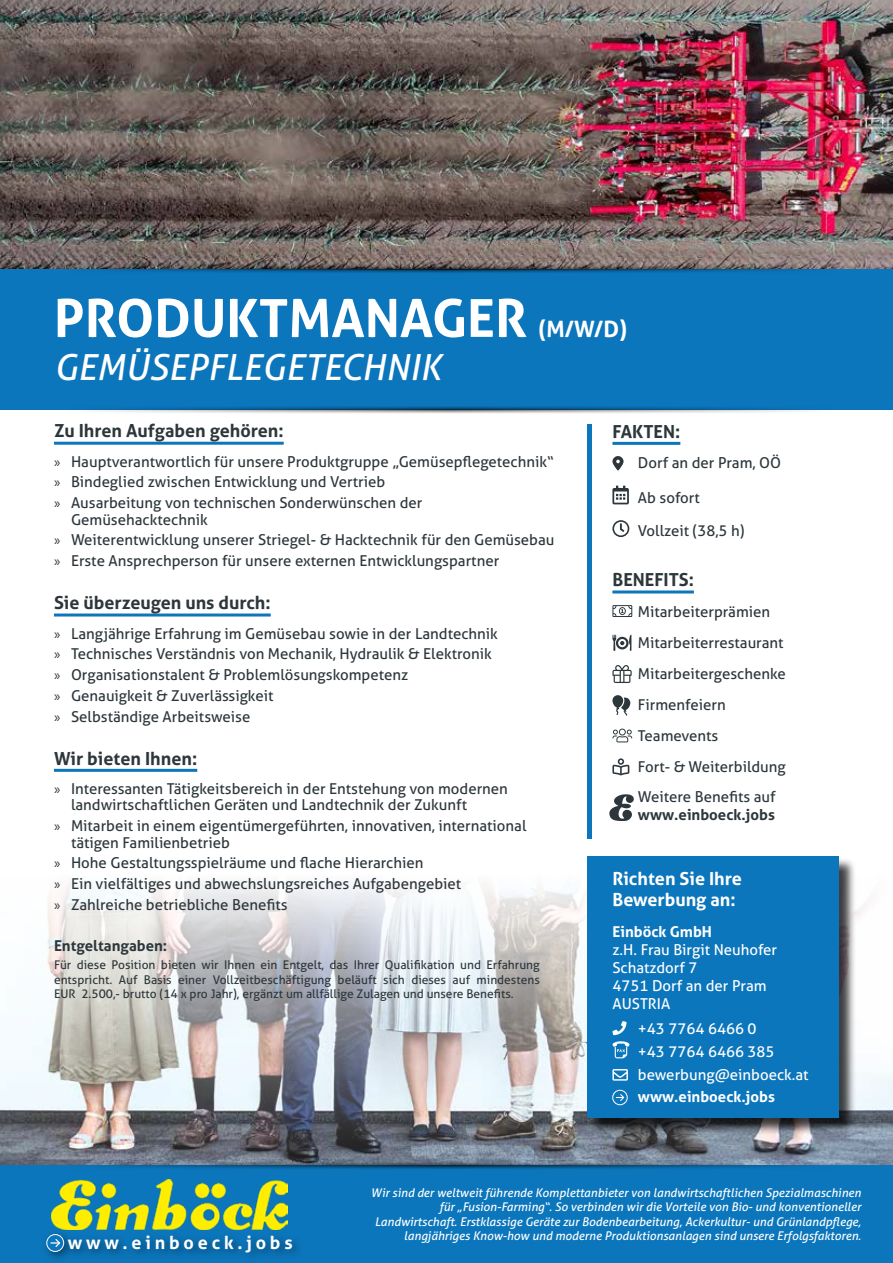
<style>
.page{position:relative;width:893px;height:1263px;background:#fff}
.page>*{position:absolute;margin:0;border:0;box-sizing:border-box;transform-origin:0 0}
.t1{font:700 52.5px "Aller";color:#fff}
.t2{font:italic 36px "Aller";color:#fff}
.t3{font:700 22.5px "Aller";color:#fff}
.t4{font:700 18px "Aller";color:#2d373b}
.t5{font:700 18px/21.6px "Aller";color:#fff}
.t6{font:700 18px "Aller";letter-spacing:.21em;color:#fff}
.t7{font:15px/20.7px "Aller";color:#2d373b}
.t8{font:15px/18px "Aller";color:#fff}
.t9{font:700 15px "Aller";color:#2d373b}
.t10{font:700 15px "Aller";color:#fff}
.t11{font:italic 12px/14.4px "Aller";color:#fff;text-align:right}
.t12{font:12px/14.4px "Aller";color:#2d373b;text-align:justify}
.s1{font-family:"Myriad Pro"}
</style>
<div class="page">
<img style="left:0;top:875px;width:893px;height:290px">
<div style="left:0;top:1165px;width:893px;height:98px;background:#0c76bc"></div>
<hr style="left:588px;top:424px;width:4px;height:415px;background:#0c76bc">
<div style="left:589px;top:857px;width:267px;height:278px;background:#000;opacity:.75"></div>
<div style="left:588px;top:856px;width:251px;height:262px;background:#0c76bc"></div>
<svg style="left:612px;top:1021px;width:14px;height:14px"></svg>
<svg style="left:612px;top:1041px;width:17px;height:17px"></svg>
<svg style="left:612px;top:1069px;width:16px;height:12px"></svg>
<div style="left:612px;top:1090px;width:15px;height:15px;border:1px solid #fff;border-radius:50%"></div>
<svg style="left:616px;top:1093px;width:9px;height:9px"></svg>
<hr style="left:54px;top:613px;width:217px;height:3px;background:#0c76bc">
<hr style="left:54px;top:442px;width:230px;height:3px;background:#0c76bc">
<hr style="left:54px;top:769px;width:143px;height:3px;background:#0c76bc">
<img style="left:0;top:0;width:893px;height:269px">
<img style="left:51px;top:1179px;width:237px;height:50px">
<div style="left:41px;top:1229px;width:262px;height:34px;background:#000;opacity:.5"></div>
<svg style="left:47px;top:1234px;width:17px;height:17px"></svg>
<div style="left:46px;top:1234px;width:18px;height:18px;border:1px solid #fff;border-radius:50%"></div>
<svg style="left:51px;top:1238px;width:10px;height:10px"></svg>
<div style="left:0;top:269px;width:893px;height:140px;background:#0c76bc"></div>
<svg style="left:21px;top:265px;width:851px;height:8px"></svg>
<svg style="left:21px;top:406px;width:851px;height:8px"></svg>
<svg style="left:21px;top:1161px;width:851px;height:8px"></svg>
<hr style="left:612px;top:442px;width:68px;height:3px;background:#0c76bc">
<svg style="left:612px;top:456px;width:12px;height:15px"></svg>
<svg style="left:612px;top:486px;width:17px;height:18px"></svg>
<svg style="left:612px;top:520px;width:17px;height:17px"></svg>
<hr style="left:612px;top:590px;width:82px;height:3px;background:#0c76bc">
<svg style="left:612px;top:605px;width:20px;height:12px"></svg>
<svg style="left:612px;top:635px;width:19px;height:16px"></svg>
<svg style="left:612px;top:665px;width:20px;height:18px"></svg>
<svg style="left:612px;top:695px;width:18px;height:20px"></svg>
<svg style="left:612px;top:729px;width:20px;height:13px"></svg>
<svg style="left:612px;top:758px;width:17px;height:17px"></svg>
<svg style="left:609px;top:794px;width:25px;height:27px"></svg>
<h1 class="t1" style="left:54px;top:286px;width:474px">PRODUKTMANAGER</h1>
<h2 class="t2" style="left:54px;top:345px;width:388px">GEMÜSEPFLEGETECHNIK</h2>
<h3 class="t3" style="left:539px;top:315px;width:90px">(M/W/D)</h3>
<p class="t4" style="left:54px;top:420px;width:231px">Zu Ihren Aufgaben gehören:</p>
<p class="t7" style="left:54px;top:451px;width:501px"><span class="s1">»</span> Hauptverantwortlich für unsere Produktgruppe „Gemüsepflegetechnik“ <span class="s1">»</span> Bindeglied zwischen Entwicklung und Vertrieb<br><span class="s1">»</span> Ausarbeitung von technischen Sonderwünschen der</p>
<p class="t7" style="left:54px;top:509px;width:502px;text-indent:17px">Gemüsehacktechnik<br><span class="s1">»</span> Weiterentwicklung unserer Striegel- &amp; Hacktechnik für den Gemüsebau <span class="s1">»</span> Erste Ansprechperson für unsere externen Entwicklungspartner</p>
<p class="t4" style="left:54px;top:592px;width:218px">Sie überzeugen uns durch:</p>
<p class="t7" style="left:54px;top:623px;width:445px"><span class="s1">»</span> Langjährige Erfahrung im Gemüsebau sowie in der Landtechnik <span class="s1">»</span> Technisches Verständnis von Mechanik, Hydraulik &amp; Elektronik <span class="s1">»</span> Organisationstalent &amp; Problemlösungskompetenz<br><span class="s1">»</span> Genauigkeit &amp; Zuverlässigkeit<br><span class="s1">»</span> Selbständige Arbeitsweise</p>
<p class="t4" style="left:54px;top:747px;width:145px">Wir bieten Ihnen:</p>
<p class="t7" style="left:71px;top:780px;width:438px;line-height:16.5px;text-indent:-17px"><span class="s1">»</span> Interessanten Tätigkeitsbereich in der Entstehung von modernen landwirtschaftlichen Geräten und Landtechnik der Zukunft</p>
<p class="t7" style="left:71px;top:817px;width:457px;line-height:16.5px;text-indent:-17px"><span class="s1">»</span> Mitarbeit in einem eigentümergeführten, innovativen, international tätigen Familienbetrieb</p>
<p class="t7" style="left:54px;top:853px;width:409px"><span class="s1">»</span> Hohe Gestaltungsspielräume und flache Hierarchien<br><span class="s1">»</span> Ein vielfältiges und abwechslungsreiches Aufgabengebiet <span class="s1">»</span> Zahlreiche betriebliche Benefits</p>
<p class="t9" style="left:54px;top:936px;width:115px">Entgeltangaben:</p>
<p class="t12" style="left:54px;top:958px;width:487px">Für diese Position bieten wir Ihnen ein Entgelt, das Ihrer Qualifikation und Erfahrung entspricht. Auf Basis einer Vollzeitbeschäftigung beläuft sich dieses auf mindestens EUR 2.500,- brutto (14 x pro Jahr), ergänzt um allfällige Zulagen und unsere Benefits.</p>
<p class="t4" style="left:612px;top:420px;width:69px">FAKTEN:</p>
<p class="t7" style="left:638px;top:453px;width:145px">Dorf an der Pram, OÖ</p>
<p class="t7" style="left:638px;top:481px;width:108px;line-height:32.7px">Ab sofort<br>Vollzeit (38,5 h)</p>
<p class="t4" style="left:612px;top:569px;width:83px">BENEFITS:</p>
<p class="t7" style="left:638px;top:596px;width:149px;line-height:30.9px">Mitarbeiterprämien<br>Mitarbeiterrestaurant<br>Mitarbeitergeschenke<br>Firmenfeiern<br>Teamevents<br>Fort- &amp; Weiterbildung<br>Weitere Benefits auf</p>
<p class="t9" style="left:638px;top:806px;width:138px">www.einboeck.jobs</p>
<p class="t5" style="left:612px;top:867px;width:131px">Richten Sie Ihre<br>Bewerbung an:</p>
<p class="t10" style="left:612px;top:922px;width:101px">Einböck GmbH</p>
<p class="t8" style="left:612px;top:940px;width:166px">z.H. Frau Birgit Neuhofer<br>Schatzdorf 7<br>4751 Dorf an der Pram<br>AUSTRIA</p>
<p class="t8" style="left:638px;top:1017px;width:172px;line-height:22.8px">+43 7764 6466 0<br>+43 7764 6466 385 bewerbung@einboeck.at</p>
<p class="t10" style="left:638px;top:1087px;width:138px">www.einboeck.jobs</p>
<p class="t6" style="left:68px;top:1231px;width:226px">www.einboeck.jobs</p>
<p class="t11" style="left:371px;top:1185px;width:492px">Wir sind der weltweit führende Komplettanbieter von landwirtschaftlichen Spezialmaschinen für „Fusion-Farming“. So verbinden wir die Vorteile von Bio- und konventioneller Landwirtschaft. Erstklassige Geräte zur Bodenbearbeitung, Ackerkultur- und Grünlandpflege, langjähriges Know-how und moderne Produktionsanlagen sind unsere Erfolgsfaktoren.</p>
</div>
